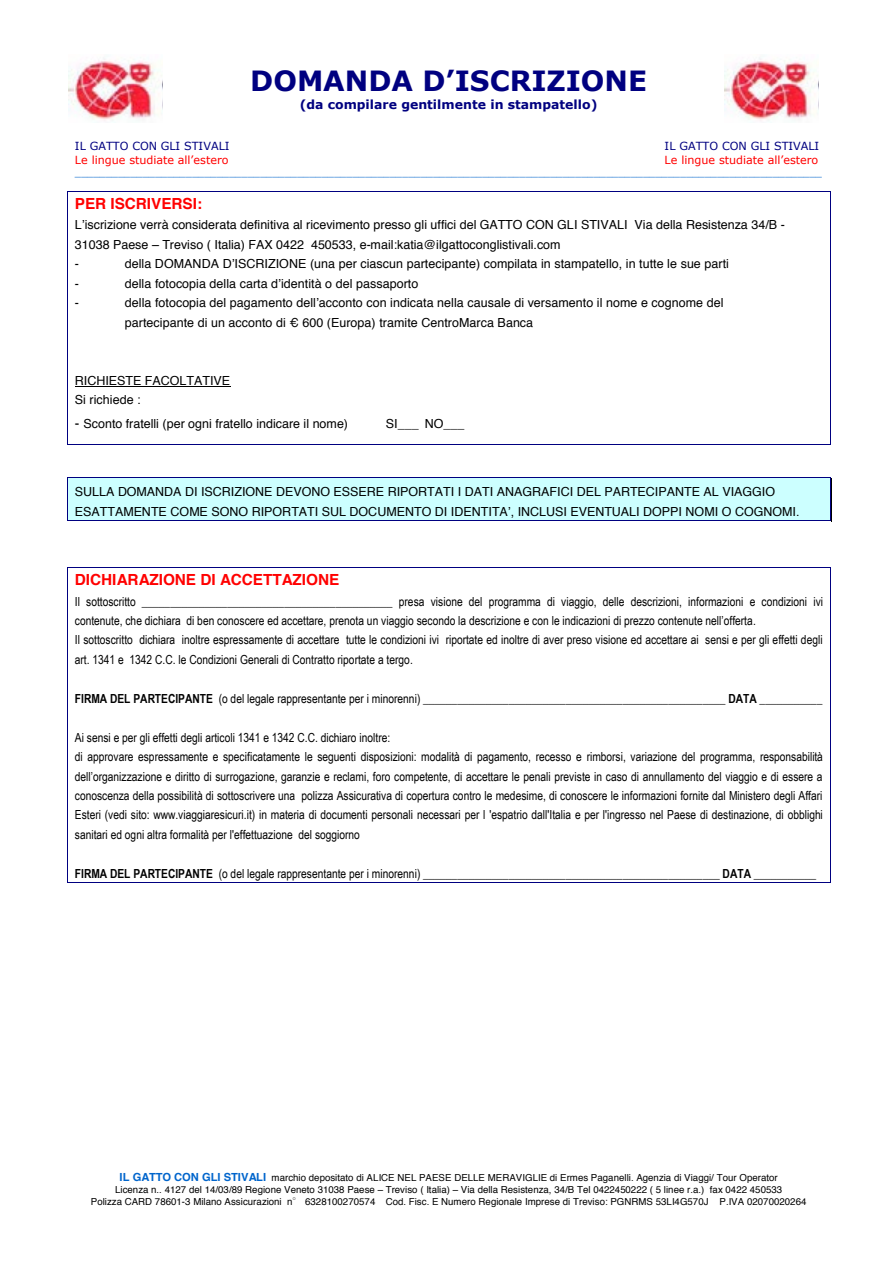
<style>
.page{position:relative;width:893px;height:1263px;background:#fff}
.page>*{position:absolute;margin:0;border:0;box-sizing:border-box;transform-origin:0 0}
.t1{font:700 27.75px "Verdana";color:#000080}
.t2{font:700 15.3px "Helvetica";letter-spacing:-.005em;color:#f00}
.t3{font:12.45px/19.4px "Arial Narrow";color:#000}
.t4{font:12.45px/19.5px "Helvetica";letter-spacing:.005em;color:#000}
.t5{font:700 12.45px "Verdana";color:#000080}
.t6{font:700 11.1px "Helvetica";color:#0065cc}
.t7{font:11.1px "Verdana";letter-spacing:-.005em;color:#f00}
.t8{font:11.1px "Verdana";color:#000080}
.t9{font:9.6px/11.9px "Helvetica";color:#000;text-align:center}
.s1{font-size:13.8px}
.s2{font-weight:700}
.s3{font-weight:700;font-size:11.1px;color:#0065cc}
.s4{font-family:"MS Mincho Win Char Set FFFF H"}
</style>
<div class="page">
<img style="left:69px;top:58px;width:93px;height:63px">
<img style="left:725px;top:58px;width:93px;height:63px">
<hr style="left:67px;top:191px;width:763px;height:1px;background:#000080">
<hr style="left:75px;top:386px;width:155px;height:1px;background:#000">
<hr style="left:67px;top:444px;width:763px;height:1px;background:#000080">
<svg style="left:67px;top:192px;width:1px;height:252px"></svg>
<svg style="left:830px;top:191px;width:1px;height:254px"></svg>
<div style="left:67px;top:478px;width:763px;height:21px;background:#cff"></div>
<hr style="left:67px;top:477px;width:763px;height:1px;background:#000080">
<div style="left:67px;top:499px;width:763px;height:21px;background:#cff"></div>
<hr style="left:67px;top:521px;width:763px;height:1px;background:#000">
<hr style="left:67px;top:520px;width:763px;height:1px;background:#000080">
<svg style="left:67px;top:478px;width:1px;height:42px"></svg>
<svg style="left:830px;top:477px;width:2px;height:45px"></svg>
<hr style="left:67px;top:567px;width:763px;height:1px;background:#000080">
<hr style="left:67px;top:882px;width:763px;height:1px;background:#000080">
<svg style="left:67px;top:568px;width:1px;height:314px"></svg>
<svg style="left:830px;top:567px;width:1px;height:316px"></svg>
<h1 class="t1" style="left:250px;top:61px;width:398px">DOMANDA D’ISCRIZIONE</h1>
<p class="t5" style="left:300px;top:96px;width:299px">(da compilare gentilmente in stampatello)</p>
<p class="t8" style="left:75px;top:138px;width:156px">IL GATTO CON GLI STIVALI</p>
<p class="t8" style="left:665px;top:138px;width:156px">IL GATTO CON GLI STIVALI</p>
<p class="t7" style="left:75px;top:152px;width:155px">Le lingue studiate all’estero</p>
<p class="t7" style="left:665px;top:152px;width:155px">Le lingue studiate all’estero</p>
<p class="t6" style="left:75px;top:163px;width:749px">_________________________________________________________________________________________________________________________</p>
<p class="t2" style="left:75px;top:191px;width:129px">PER ISCRIVERSI:</p>
<p class="t4" style="left:75px;top:216px;width:711px">Lʼiscrizione verrà considerata definitiva al ricevimento presso gli uffici del GATTO CON GLI STIVALI Via della Resistenza 34/B -<br>31038 Paese – Treviso ( Italia) FAX 0422 450533, e-mail:katia@ilgattoconglistivali.com<br>-</p>
<p class="t4" style="left:125px;top:255px;width:606px">della DOMANDA DʼISCRIZIONE (una per ciascun partecipante) compilata in stampatello, in tutte le sue parti</p>
<p class="t4" style="left:75px;top:274px;width:6px">-</p>
<p class="t4" style="left:125px;top:274px;width:295px">della fotocopia della carta dʼidentità o del passaporto</p>
<p class="t4" style="left:75px;top:293px;width:6px">-</p>
<p class="t4" style="left:125px;top:293px;width:600px">della fotocopia del pagamento dellʼacconto con indicata nella causale di versamento il nome e cognome del partecipante di un acconto di € 600 (Europa) tramite CentroMarca Banca</p>
<p class="t4" style="left:75px;top:371px;width:157px">RICHIESTE FACOLTATIVE<br>Si richiede :</p>
<p class="t4" style="left:75px;top:414px;width:275px"><span class="s1">-</span> Sconto fratelli (per ogni fratello indicare il nome)</p>
<p class="t4" style="left:386px;top:414px;width:80px">SI___ NO___</p>
<p class="t4" style="left:75px;top:482px;width:726px">SULLA DOMANDA DI ISCRIZIONE DEVONO ESSERE RIPORTATI I DATI ANAGRAFICI DEL PARTECIPANTE AL VIAGGIO<br>ESATTAMENTE COME SONO RIPORTATI SUL DOCUMENTO DI IDENTITAʼ, INCLUSI EVENTUALI DOPPI NOMI O COGNOMI.</p>
<p class="t2" style="left:75px;top:568px;width:266px">DICHIARAZIONE DI ACCETTAZIONE</p>
<p class="t3" style="left:75px;top:591px;width:750px">Il sottoscritto ____________________________________________ presa visione del programma di viaggio, delle descrizioni, informazioni e condizioni ivi contenute, che dichiara di ben conoscere ed accettare, prenota un viaggio secondo la descrizione e con le indicazioni di prezzo contenute nell’offerta.<br>Il sottoscritto dichiara inoltre espressamente di accettare tutte le condizioni ivi riportate ed inoltre di aver preso visione ed accettare ai sensi e per gli effetti degli art. 1341 e 1342 C.C. le Condizioni Generali di Contratto riportate a tergo.</p>
<p class="t3" style="left:75px;top:688px;width:749px"><span class="s2">FIRMA DEL PARTECIPANTE</span> (o del legale rappresentante per i minorenni) _____________________________________________________ <span class="s2">DATA</span> ___________</p>
<p class="t3" style="left:75px;top:727px;width:749px">Ai sensi e per gli effetti degli articoli 1341 e 1342 C.C. dichiaro inoltre:<br>di approvare espressamente e specificatamente le seguenti disposizioni: modalità di pagamento, recesso e rimborsi, variazione del programma, responsabilità dell’organizzazione e diritto di surrogazione, garanzie e reclami, foro competente, di accettare le penali previste in caso di annullamento del viaggio e di essere a conoscenza della possibilità di sottoscrivere una polizza Assicurativa di copertura contro le medesime, di conoscere le informazioni fornite dal Ministero degli Affari Esteri (vedi sito: www.viaggiaresicuri.it) in materia di documenti personali necessari per l 'espatrio dall'Italia e per l'ingresso nel Paese di destinazione, di obblighi sanitari ed ogni altra formalità per l'effettuazione del soggiorno</p>
<p class="t3" style="left:75px;top:863px;width:743px"><span class="s2">FIRMA DEL PARTECIPANTE</span> (o del legale rappresentante per i minorenni) ____________________________________________________ <span class="s2">DATA</span> ___________</p>
<p class="t9" style="left:91px;top:1172px;width:717px"><span class="s3">IL GATTO CON GLI STIVALI</span> marchio depositato di ALICE NEL PAESE DELLE MERAVIGLIE di Ermes Paganelli. Agenzia di Viaggi/ Tour Operator<br>Licenza n.. 4127 del 14/03/89 Regione Veneto 31038 Paese – Treviso ( Italia) – Via della Resistenza, 34/B Tel 0422450222 ( 5 linee r.a.) fax 0422 450533<br>Polizza CARD 78601-3 Milano Assicurazioni n<span class="s4">°</span> 6328100270574 Cod. Fisc. E Numero Regionale Imprese di Treviso: PGNRMS 53LI4G570J P.IVA 02070020264</p>
</div>
